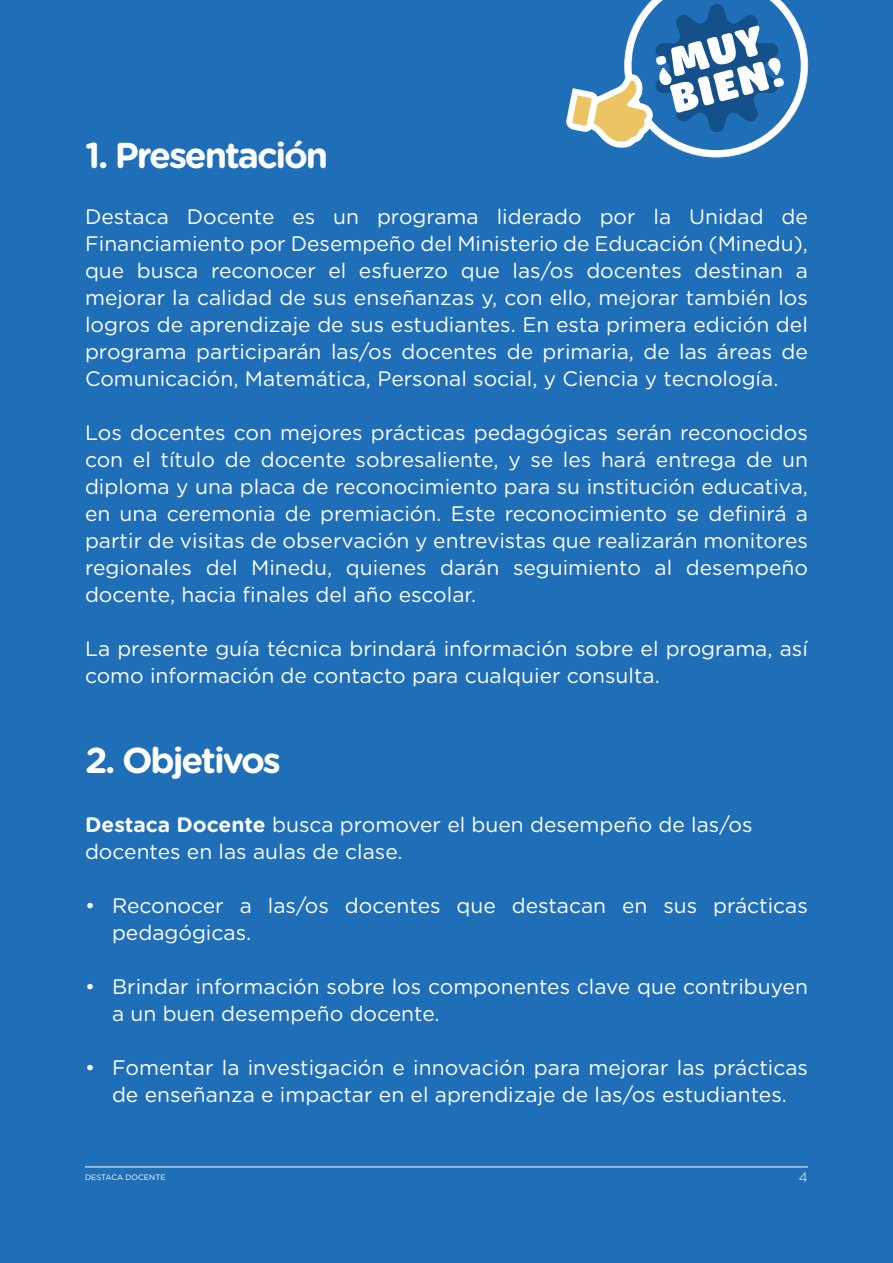
<style>
.page{position:relative;width:893px;height:1263px;background:#1f6eb8}
.page>*{position:absolute;margin:0;border:0;box-sizing:border-box;transform-origin:0 0}
.t1{font:900 42px/35.8px "Brevia";color:#fff}
.t2{font:700 36px "Gotham Rounded";letter-spacing:-.06em;color:#fff}
.t3{font:21px/27px "Gotham Rounded";color:#fff}
.t4{font:300 13.5px "Gotham Rounded";color:#fff}
.t5{font:7.8px "Gotham Rounded";color:#fff}
.s1{font-weight:700}
</style>
<div class="page">
<hr style="left:85px;top:1167px;width:723px;height:1px;background:#fff">
<svg style="left:566px;top:0;width:242px;height:157px"></svg>
<p class="t2" style="left:85px;top:129px;width:245px">1. Presentación</p>
<h1 class="t1" style="left:650px;top:50px;width:125px;rotate:-15deg">¡MUY<br>BIEN!</h1>
<p class="t3" style="left:85px;top:202px;width:724px;text-align:justify">Destaca Docente es un programa liderado por la Unidad de Financiamiento por Desempeño del Ministerio de Educación (Minedu), que busca reconocer el esfuerzo que las/os docentes destinan a mejorar la calidad de sus enseñanzas y, con ello, mejorar también los logros de aprendizaje de sus estudiantes. En esta primera edición del programa participarán las/os docentes de primaria, de las áreas de Comunicación, Matemática, Personal social, y Ciencia y tecnología.</p>
<p class="t3" style="left:85px;top:418px;width:724px;text-align:justify">Los docentes con mejores prácticas pedagógicas serán reconocidos con el título de docente sobresaliente, y se les hará entrega de un diploma y una placa de reconocimiento para su institución educativa, en una ceremonia de premiación. Este reconocimiento se definirá a partir de visitas de observación y entrevistas que realizarán monitores regionales del Minedu, quienes darán seguimiento al desempeño docente, hacia finales del año escolar.</p>
<p class="t3" style="left:85px;top:634px;width:724px">La presente guía técnica brindará información sobre el programa, así como información de contacto para cualquier consulta.</p>
<p class="t2" style="left:85px;top:734px;width:197px">2. Objetivos</p>
<p class="t3" style="left:85px;top:810px;width:669px"><span class="s1">Destaca Docente</span> busca promover el buen desempeño de las/os</p>
<p class="t3" style="left:85px;top:837px;width:319px">docentes en las aulas de clase.</p>
<p class="t3" style="left:112px;top:891px;width:697px;text-indent:-27px">• Reconocer a las/os docentes que destacan en sus prácticas pedagógicas.</p>
<p class="t3" style="left:112px;top:972px;width:697px;text-indent:-27px">• Brindar información sobre los componentes clave que contribuyen a un buen desempeño docente.</p>
<p class="t3" style="left:85px;top:1053px;width:724px;text-align:center">• Fomentar la investigación e innovación para mejorar las prácticas de enseñanza e impactar en el aprendizaje de las/os estudiantes.</p>
<p class="t5" style="left:85px;top:1172px;width:82px">DESTACA DOCENTE</p>
<p class="t4" style="left:799px;top:1168px;width:10px">4</p>
</div>
